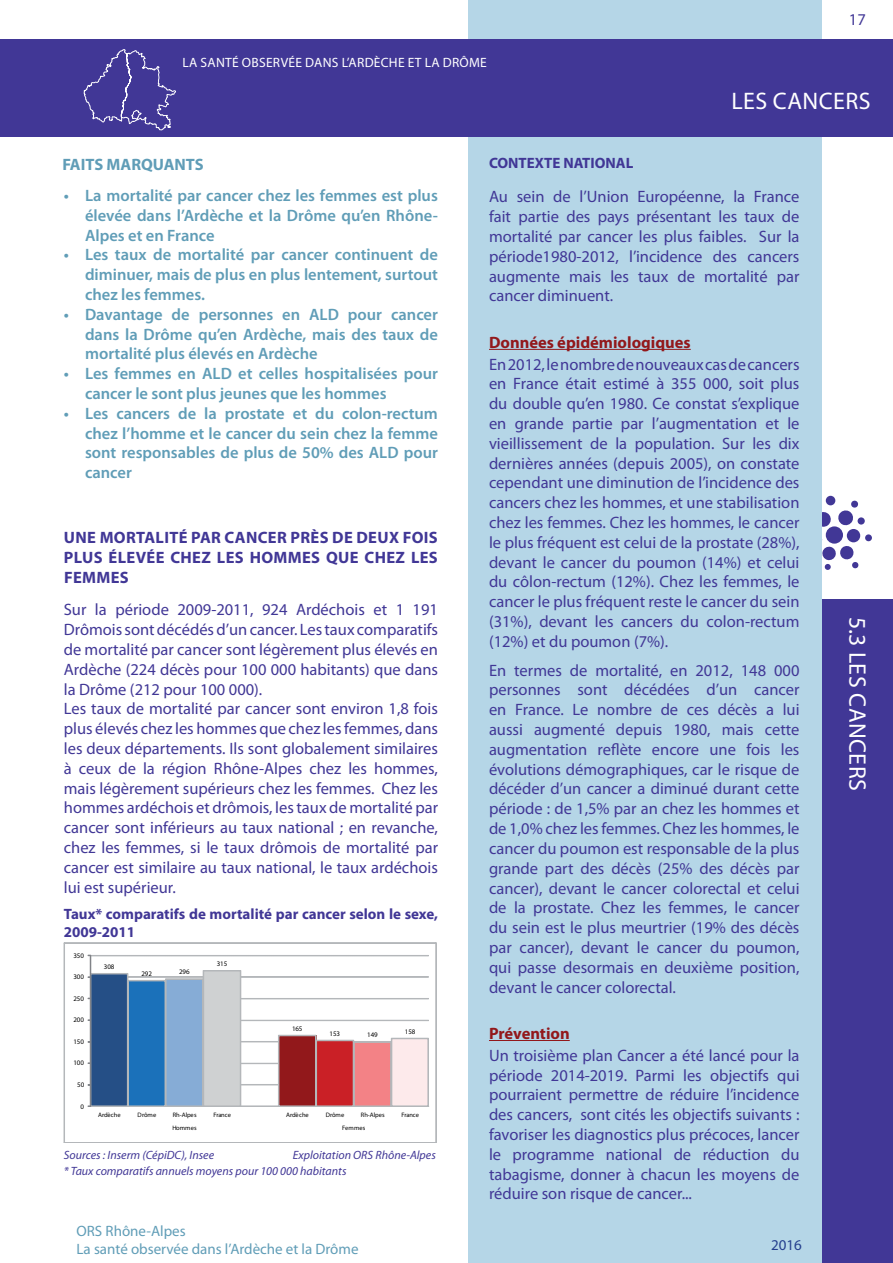
<style>
.page{position:relative;width:893px;height:1263px;background:#fff}
.page>*{position:absolute;margin:0;border:0;box-sizing:border-box;transform-origin:0 0}
.t1{font:24px "Myriad Pro";letter-spacing:.02em;color:#fff}
.t2{font:16.5px/19.8px "Myriad Pro";color:#413796;text-align:justify}
.t3{font:600 16.5px/19.8px "Myriad Pro";color:#609db7;text-align:justify}
.t4{font:700 16.5px "Myriad Pro";letter-spacing:.02em;color:#413796}
.t5{font:700 16.5px "Myriad Pro";color:#92181b}
.t6{font:700 16.5px "Myriad Pro";color:#609db7}
.t7{font:700 15px/18px "Myriad Pro";color:#413796}
.t8{font:15px/18px "Myriad Pro";color:#609db7}
.t9{font:15px "Myriad Pro";color:#253f8e}
.t10{font:13.5px "Myriad Pro";letter-spacing:.02em;color:#fff}
.t11{font:italic 12px/16.2px "Myriad Pro";color:#413796}
.t12{font:6.9px "Myriad Pro";letter-spacing:-.015em;color:#000}
.t13{font:6.45px "Myriad Pro";letter-spacing:.005em;color:#000}
</style>
<div class="page">
<div style="left:820px;top:600px;width:73px;height:663px;background:#413796"></div>
<div style="left:865px;top:534px;width:7px;height:7px;background:#413796;border-radius:50%"></div>
<div style="left:858px;top:517px;width:7px;height:8px;background:#413796;border-radius:50%"></div>
<div style="left:826px;top:496px;width:9px;height:9px;background:#413796;border-radius:50%"></div>
<svg style="left:821px;top:500px;width:38px;height:70px"></svg>
<div style="left:468px;top:0;width:353px;height:1263px;background:#b5d6e7"></div>
<div style="left:0;top:40px;width:893px;height:97px;background:#413796"></div>
<svg style="left:84px;top:49px;width:92px;height:81px"></svg>
<svg style="left:64px;top:943px;width:372px;height:200px"></svg>
<div style="left:250px;top:1129px;width:21px;height:11px;background:#fff"></div>
<hr style="left:489px;top:349px;width:202px;height:1px;background:#92181b">
<hr style="left:489px;top:1040px;width:81px;height:1px;background:#92181b">
<p class="t10" style="left:183px;top:54px;width:306px">La santé observée dans l’ardèche et la Drôme</p>
<p class="t6" style="left:62px;top:154px;width:143px">FAITS MARQUANTS</p>
<p class="t7" style="left:489px;top:153px;width:146px">CONTEXTE NATIONAL</p>
<p class="t2" style="left:849px;top:9px;width:18px">17</p>
<h1 class="t1" style="left:731px;top:86px;width:141px">les cancers</h1>
<p class="t3" style="left:85px;top:185px;width:354px;text-indent:-21px">• La mortalité par cancer chez les femmes est plus élevée dans l’Ardèche et la Drôme qu’en Rhône-Alpes et en France</p>
<p class="t3" style="left:85px;top:244px;width:354px;text-indent:-21px">• Les taux de mortalité par cancer continuent de diminuer, mais de plus en plus lentement, surtout chez les femmes.</p>
<p class="t3" style="left:85px;top:304px;width:354px;text-indent:-21px">• Davantage de personnes en ALD pour cancer dans la Drôme qu’en Ardèche, mais des taux de mortalité plus élevés en Ardèche</p>
<p class="t3" style="left:85px;top:363px;width:354px;text-indent:-21px">• Les femmes en ALD et celles hospitalisées pour cancer le sont plus jeunes que les hommes</p>
<p class="t3" style="left:85px;top:403px;width:354px;text-indent:-21px">• Les cancers de la prostate et du colon-rectum chez l’homme et le cancer du sein chez la femme sont responsables de plus de 50% des ALD pour cancer</p>
<p class="t4" style="left:64px;top:527px;width:47px">Une mortalit</p>
<p class="t4" style="left:179px;top:527px;width:58px">é par cancer</p>
<p class="t4" style="left:290px;top:527px;width:89px">près de deux</p>
<p class="t4" style="left:403px;top:527px;width:10px">fois</p>
<p class="t4" style="left:64px;top:547px;width:20px">plus</p>
<p class="t4" style="left:109px;top:547px;width:118px">élevée chez les</p>
<p class="t4" style="left:250px;top:547px;width:25px">hommes</p>
<p class="t4" style="left:326px;top:547px;width:12px">que</p>
<p class="t4" style="left:365px;top:547px;width:56px">chez les</p>
<p class="t4" style="left:64px;top:566px;width:12px">femmes</p>
<p class="t2" style="left:64px;top:600px;width:376px;text-align:left">Sur la période 2009-2011, 924 Ardéchois et 1 191<br>Drômois sont décédés d’un cancer. Les taux comparatifs de mortalité par cancer sont légèrement plus élevés en Ardèche (224 décès pour 100 000 habitants) que dans la Drôme (212 pour 100 000).<br>Les taux de mortalité par cancer sont environ 1,8 fois plus élevés chez les hommes que chez les femmes, dans les deux départements. Ils sont globalement similaires à ceux de la région Rhône-Alpes chez les hommes, mais légèrement supérieurs chez les femmes. Chez les hommes ardéchois et drômois, les taux de mortalité par cancer sont inférieurs au taux national ; en revanche, chez les femmes, si le taux drômois de mortalité par cancer est similaire au taux national, le taux ardéchois lui est supérieur.</p>
<p class="t7" style="left:64px;top:904px;width:376px">Taux* comparatifs de mortalité par cancer selon le sexe,<br>2009-2011</p>
<p class="t12" style="left:104px;top:962px;width:12px">308</p>
<p class="t12" style="left:142px;top:969px;width:12px">292</p>
<p class="t12" style="left:179px;top:968px;width:12px">296</p>
<p class="t12" style="left:74px;top:951px;width:12px">350</p>
<p class="t12" style="left:217px;top:959px;width:12px">315</p>
<p class="t12" style="left:74px;top:973px;width:12px">300</p>
<p class="t12" style="left:74px;top:994px;width:12px">250</p>
<p class="t12" style="left:74px;top:1016px;width:12px">200</p>
<p class="t12" style="left:74px;top:1037px;width:12px">150</p>
<p class="t12" style="left:74px;top:1059px;width:12px">100</p>
<p class="t12" style="left:77px;top:1080px;width:9px">50</p>
<p class="t12" style="left:81px;top:1102px;width:5px">0</p>
<p class="t12" style="left:292px;top:1024px;width:12px">165</p>
<p class="t12" style="left:330px;top:1029px;width:12px">153</p>
<p class="t12" style="left:367px;top:1031px;width:12px">149</p>
<p class="t12" style="left:405px;top:1027px;width:12px">158</p>
<p class="t13" style="left:98px;top:1111px;width:24px">ardèche</p>
<p class="t13" style="left:138px;top:1111px;width:20px">drôme</p>
<p class="t13" style="left:173px;top:1111px;width:25px">rh-alpes</p>
<p class="t13" style="left:213px;top:1111px;width:19px">France</p>
<p class="t13" style="left:286px;top:1111px;width:24px">ardèche</p>
<p class="t13" style="left:326px;top:1111px;width:20px">drôme</p>
<p class="t13" style="left:361px;top:1111px;width:25px">rh-alpes</p>
<p class="t13" style="left:401px;top:1111px;width:19px">France</p>
<p class="t13" style="left:172px;top:1124px;width:26px">hommes</p>
<p class="t13" style="left:342px;top:1124px;width:25px">Femmes</p>
<p class="t11" style="left:64px;top:1147px;width:152px">Sources : Inserm (CépiDC), Insee</p>
<p class="t11" style="left:64px;top:1147px;width:374px;text-indent:229px">Exploitation ORS Rhône-Alpes * Taux comparatifs annuels moyens pour 100 000 habitants</p>
<p class="t8" style="left:77px;top:1222px;width:284px;text-indent:29px">Rhône-Alpes<br>La santé observée dans l’Ardèche et la Drôme</p>
<p class="t8" style="left:77px;top:1222px;width:10px">ORS</p>
<p class="t2" style="left:489px;top:187px;width:312px">Au sein de l’Union Européenne, la France fait partie des pays présentant les taux de mortalité par cancer les plus faibles. Sur la période1980-2012, l’incidence des cancers augmente mais les taux de mortalité par cancer diminuent.</p>
<p class="t5" style="left:489px;top:331px;width:203px">Données épidémiologiques</p>
<p class="t2" style="left:489px;top:354px;width:312px">En 2012, le nombre de nouveaux cas de cancers en France était estimé à 355 000, soit plus du double qu’en 1980. Ce constat s’explique en grande partie par l’augmentation et le vieillissement de la population. Sur les dix dernières années (depuis 2005), on constate cependant une diminution de l’incidence des cancers chez les hommes, et une stabilisation chez les femmes. Chez les hommes, le cancer le plus fréquent est celui de la prostate (28%), devant le cancer du poumon (14%) et celui du côlon-rectum (12%). Chez les femmes, le cancer le plus fréquent reste le cancer du sein (31%), devant les cancers du colon-rectum (12%) et du poumon (7%).</p>
<p class="t2" style="left:489px;top:660px;width:312px">En termes de mortalité, en 2012, 148 000 personnes sont décédées d’un cancer en France. Le nombre de ces décès a lui aussi augmenté depuis 1980, mais cette augmentation reflète encore une fois les évolutions démographiques, car le risque de décéder d’un cancer a diminué durant cette période : de 1,5% par an chez les hommes et de 1,0% chez les femmes. Chez les hommes, le cancer du poumon est responsable de la plus grande part des décès (25% des décès par cancer), devant le cancer colorectal et celui de la prostate. Chez les femmes, le cancer du sein est le plus meurtrier (19% des décès par cancer), devant le cancer du poumon, qui passe desormais en deuxième position, devant le cancer colorectal.</p>
<p class="t5" style="left:489px;top:1022px;width:82px">Prévention</p>
<p class="t2" style="left:489px;top:1045px;width:312px">Un troisième plan Cancer a été lancé pour la période 2014-2019. Parmi les objectifs qui pourraient permettre de réduire l’incidence des cancers, sont cités les objectifs suivants : favoriser les diagnostics plus précoces, lancer le programme national de réduction du tabagisme, donner à chacun les moyens de réduire son risque de cancer...</p>
<p class="t9" style="left:771px;top:1236px;width:32px">2016</p>
<h1 class="t1" style="left:872px;top:617px;width:176px;rotate:90deg">5.3 Les cancers</h1>
</div>
